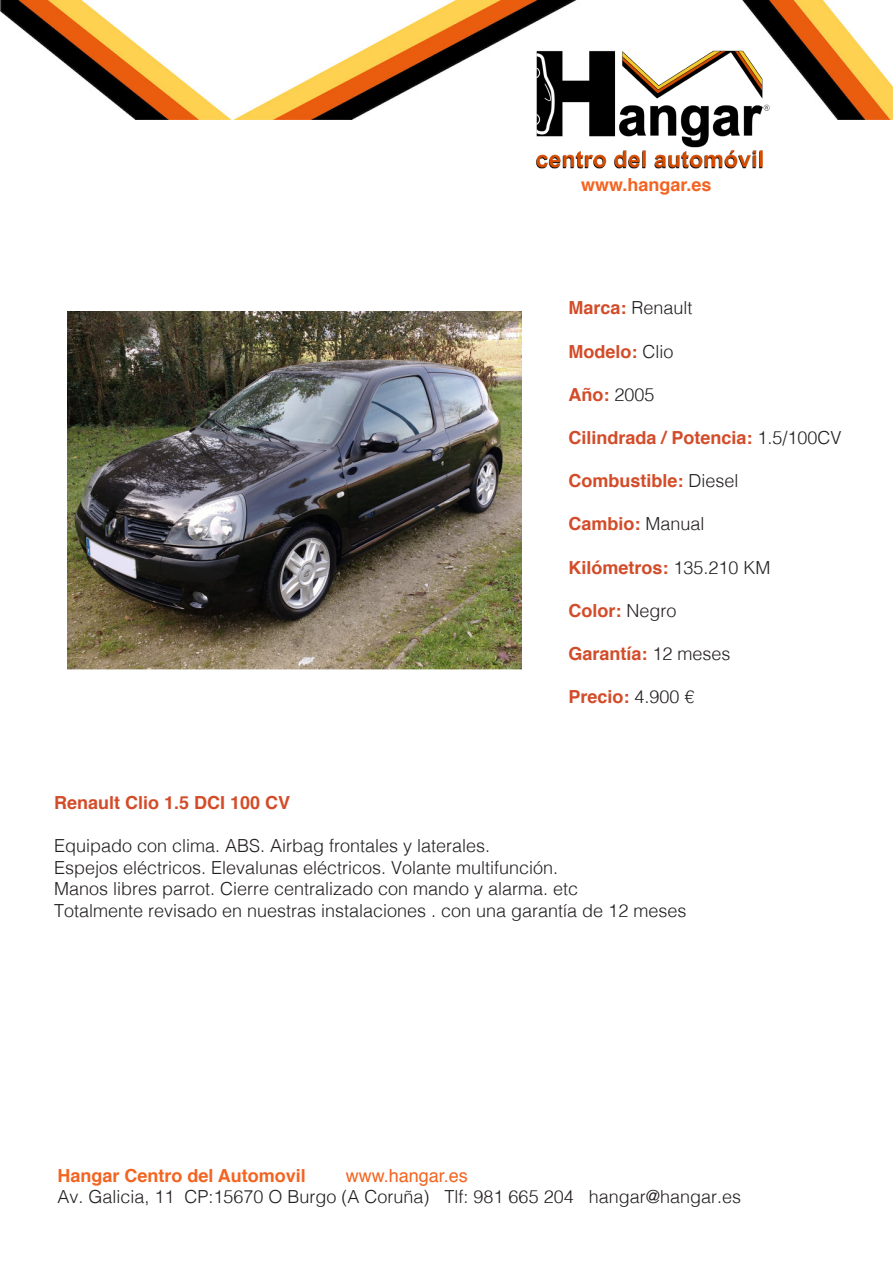
<style>
.page{position:relative;width:893px;height:1263px;background:#fff}
.page>*{position:absolute;margin:0;border:0;box-sizing:border-box;transform-origin:0 0}
.t1{font:300 18px "Helvetica";color:#231f20}
.t2{font:700 18px "Helvetica";color:#d34c29}
.t3{font:700 18px "Helvetica";color:#f36421}
.t4{font:18px "Helvetica";color:#f36421}
.s1{font-weight:700;color:#d34c29}
.s2{font-weight:300;color:#231f20}
</style>
<div class="page">
<img style="left:68px;top:311px;width:454px;height:359px">
<img style="left:0;top:0;width:893px;height:119px">
<img style="left:536px;top:45px;width:234px;height:124px">
<p class="t3" style="left:581px;top:170px;width:132px">www.hangar.es</p>
<p class="t1" style="left:568px;top:293px;width:126px"><span class="s1">Marca:</span> Renault</p>
<p class="t2" style="left:568px;top:337px;width:106px">Modelo: <span class="s2">Clio</span></p>
<p class="t2" style="left:568px;top:380px;width:88px">Año: <span class="s2">2005</span></p>
<p class="t2" style="left:568px;top:423px;width:275px">Cilindrada / Potencia: <span class="s2">1.5/100CV</span></p>
<p class="t2" style="left:568px;top:466px;width:172px">Combustible: <span class="s2">Diesel</span></p>
<p class="t2" style="left:568px;top:509px;width:138px">Cambio: <span class="s2">Manual</span></p>
<p class="t2" style="left:568px;top:553px;width:204px">Kilómetros: <span class="s2">135.210 KM</span></p>
<p class="t2" style="left:568px;top:596px;width:109px">Color: <span class="s2">Negro</span></p>
<p class="t2" style="left:568px;top:639px;width:164px">Garantía: <span class="s2">12 meses</span></p>
<p class="t2" style="left:568px;top:682px;width:128px">Precio: <span class="s2">4.900 €</span></p>
<p class="t2" style="left:54px;top:788px;width:238px">Renault Clio 1.5 DCI 100 CV</p>
<p class="t1" style="left:54px;top:830px;width:438px">Equipado con clima. ABS. Airbag frontales y laterales.</p>
<p class="t1" style="left:54px;top:852px;width:506px">Espejos eléctricos. Elevalunas eléctricos. Volante multifunción.</p>
<p class="t1" style="left:54px;top:873px;width:526px">Manos libres parrot. Cierre centralizado con mando y alarma. etc</p>
<p class="t1" style="left:54px;top:895px;width:634px">Totalmente revisado en nuestras instalaciones . con una garantía de 12 meses</p>
<p class="t3" style="left:57px;top:1161px;width:250px">Hangar Centro del Automovil</p>
<p class="t4" style="left:346px;top:1161px;width:124px">www.hangar.es</p>
<p class="t1" style="left:57px;top:1181px;width:685px">Av. Galicia, 11 CP:15670 O Burgo (A Coruña) Tlf: 981 665 204 hangar@hangar.es</p>
</div>
